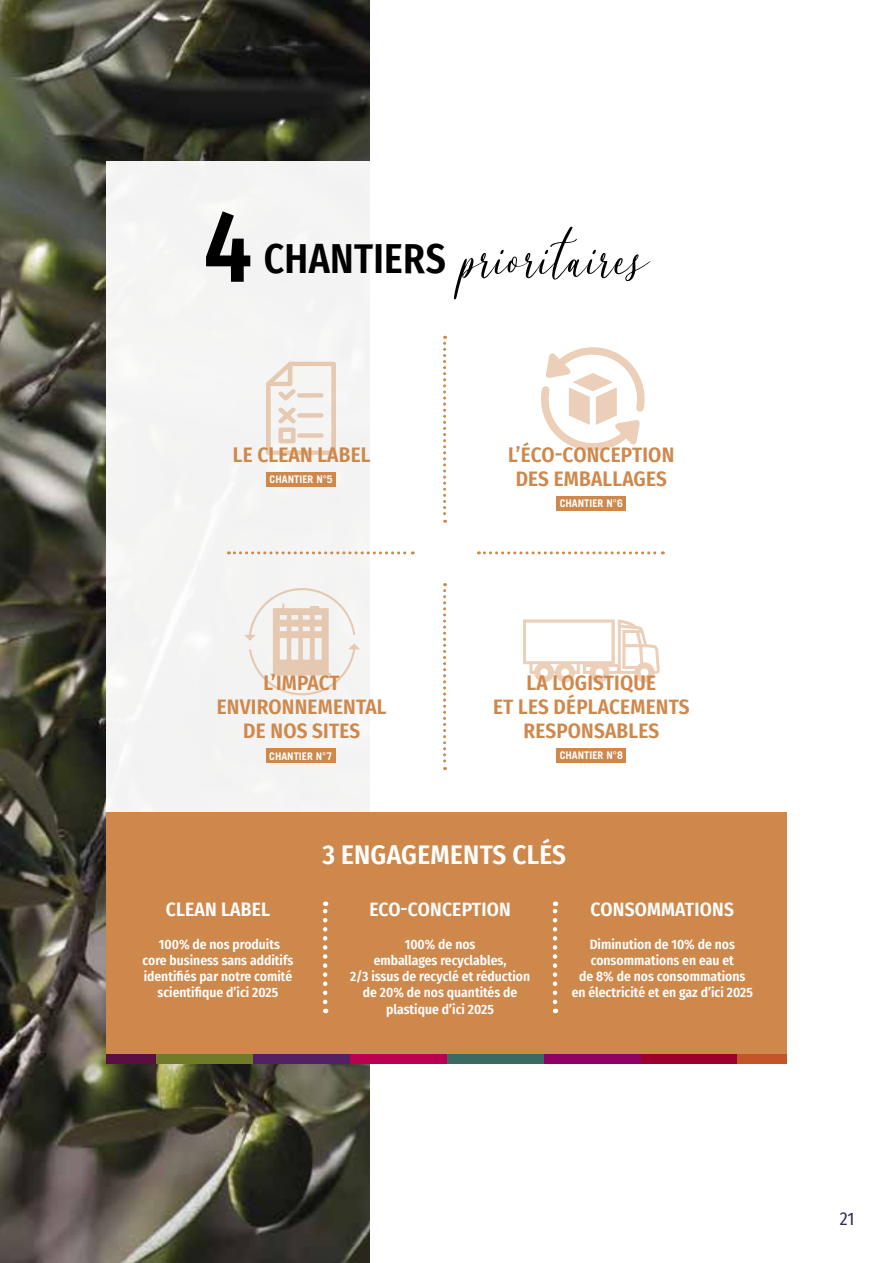
<style>
.page{position:relative;width:893px;height:1263px;background:#fff}
.page>*{position:absolute;margin:0;border:0;box-sizing:border-box;transform-origin:0 0}
.t1{font:600 102.15px "Fira Sans Condensed";color:#000;scale:.93 1}
.t2{font:66px "Caroline";letter-spacing:.01em;color:#000;scale:.82 1}
.t3{font:600 27px "Fira Sans Condensed";letter-spacing:.01em;color:#fff}
.t4{font:600 21px/24px "Fira Sans Condensed";letter-spacing:.01em;color:#cf884c;text-align:center}
.t5{font:600 19.35px "Fira Sans Condensed";letter-spacing:.01em;color:#fff}
.t6{font:18px "Fira Sans Condensed";color:#2f3059}
.t7{font:600 13.5px/16.2px "Fira Sans Condensed";color:#fff;text-align:center}
.t8{font:700 10.5px "Trade Gothic";color:#fff}
.s1{font-family:"Fira Sans Condensed";font-weight:600;font-size:42px}
</style>
<div class="page">
<img style="left:0;top:0;width:370px;height:1263px">
<div style="left:106px;top:162px;width:681px;height:651px;background:#fff"></div>
<div style="left:106px;top:812px;width:681px;height:251px;background:#cf884c"></div>
<div style="left:106px;top:1054px;width:50px;height:9px;background:#571040"></div>
<div style="left:156px;top:1054px;width:97px;height:9px;background:#707a29"></div>
<div style="left:253px;top:1054px;width:97px;height:9px;background:#522162"></div>
<div style="left:350px;top:1054px;width:97px;height:9px;background:#bb004f"></div>
<div style="left:447px;top:1054px;width:97px;height:9px;background:#3b6a61"></div>
<div style="left:544px;top:1054px;width:96px;height:9px;background:#910065"></div>
<div style="left:640px;top:1054px;width:97px;height:9px;background:#9e002e"></div>
<div style="left:737px;top:1054px;width:50px;height:9px;background:#c2552a"></div>
<svg style="left:323px;top:901px;width:4px;height:101px"></svg>
<svg style="left:553px;top:901px;width:4px;height:101px"></svg>
<svg style="left:443px;top:336px;width:3px;height:187px"></svg>
<svg style="left:443px;top:583px;width:3px;height:187px"></svg>
<svg style="left:228px;top:551px;width:185px;height:3px"></svg>
<svg style="left:478px;top:551px;width:185px;height:3px"></svg>
<svg style="left:541px;top:347px;width:104px;height:104px"></svg>
<svg style="left:244px;top:588px;width:116px;height:107px"></svg>
<svg style="left:523px;top:619px;width:137px;height:63px"></svg>
<svg style="left:265px;top:361px;width:72px;height:95px"></svg>
<div style="left:297px;top:393px;width:27px;height:5px;border:2px solid #cf884c"></div>
<div style="left:297px;top:413px;width:27px;height:5px;border:2px solid #cf884c"></div>
<div style="left:297px;top:433px;width:27px;height:5px;border:2px solid #cf884c"></div>
<div style="left:267px;top:472px;width:69px;height:14px;background:#cf884c"></div>
<div style="left:557px;top:496px;width:69px;height:14px;background:#cf884c"></div>
<div style="left:557px;top:748px;width:69px;height:14px;background:#cf884c"></div>
<div style="left:266px;top:748px;width:69px;height:14px;background:#cf884c"></div>
<h1 class="t1" style="left:204px;top:163px;width:54px">4</h1>
<h2 class="t2" style="left:264px;top:212px;width:466px"><span class="s1">CHANTIERS</span> prioritaires</h2>
<h3 class="t4" style="left:233px;top:441px;width:139px">LE CLEAN LABEL</h3>
<p class="t8" style="left:270px;top:473px;width:65px">CHANTIER N°5</p>
<h3 class="t4" style="left:217px;top:669px;width:171px">L’IMPACT<br>ENVIRONNEMENTAL<br>DE NOS SITES</h3>
<h3 class="t4" style="left:508px;top:441px;width:168px">L’ÉCO-CONCEPTION<br>DES EMBALLAGES</h3>
<p class="t8" style="left:560px;top:497px;width:65px">CHANTIER N°6</p>
<h3 class="t4" style="left:493px;top:669px;width:198px">LA LOGISTIQUE<br>ET LES DÉPLACEMENTS<br>RESPONSABLES</h3>
<p class="t8" style="left:269px;top:749px;width:65px">CHANTIER N°7</p>
<p class="t8" style="left:560px;top:749px;width:65px">CHANTIER N°8</p>
<h3 class="t5" style="left:166px;top:894px;width:106px">CLEAN LABEL</h3>
<p class="t7" style="left:143px;top:935px;width:152px">100% de nos produits<br>core business sans additifs identifiés par notre comité scientifique d’ici 2025</p>
<h3 class="t3" style="left:322px;top:832px;width:245px">3 ENGAGEMENTS CLÉS</h3>
<h3 class="t5" style="left:369px;top:894px;width:143px">ECO-CONCEPTION</h3>
<p class="t7" style="left:350px;top:935px;width:182px">100% de nos<br>emballages recyclables,<br>2/3 issus de recyclé et réduction de 20% de nos quantités de plastique d’ici 2025</p>
<h3 class="t5" style="left:591px;top:894px;width:145px">CONSOMMATIONS</h3>
<p class="t7" style="left:572px;top:935px;width:183px">Diminution de 10% de nos consommations en eau et<br>de 8% de nos consommations en électricité et en gaz d’ici 2025</p>
<h3 class="t6" style="left:840px;top:1205px;width:16px">21</h3>
</div>
